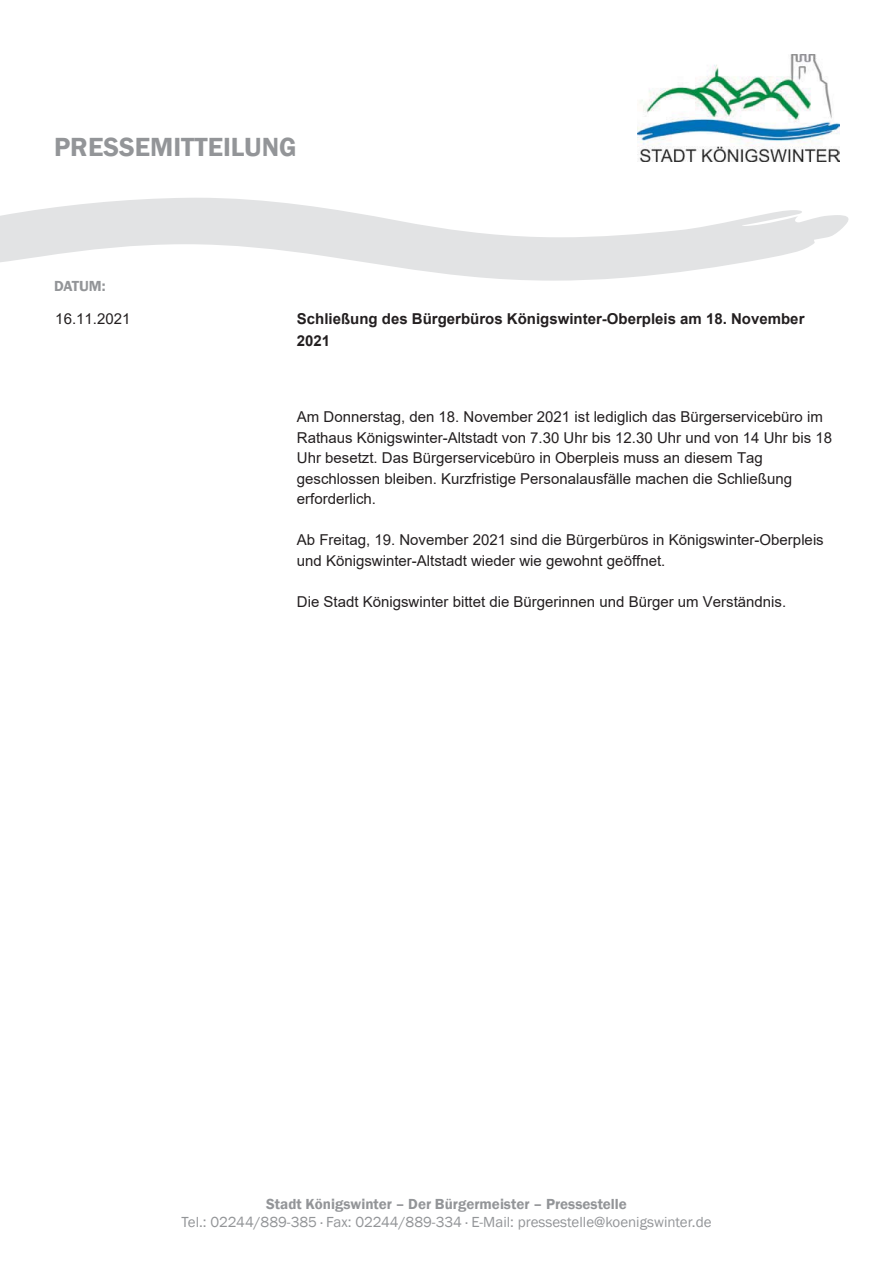
<style>
.page{position:relative;width:893px;height:1263px;background:#fff}
.page>*{position:absolute;margin:0;border:0;box-sizing:border-box;transform-origin:0 0}
.t1{font:600 27px "Franklin Gothic";color:#939598}
.t2{font:15px/20.5px "Arial";color:#231f20}
.t3{font:15px "Franklin Gothic";color:#939598}
.t4{font:700 15px/21.5px "Arial";color:#231f20}
.t5{font:600 15px "Franklin Gothic";color:#939598}
</style>
<div class="page">
<img style="left:638px;top:54px;width:201px;height:108px">
<svg style="left:0;top:198px;width:849px;height:83px;fill:#e2e3e4"></svg>
<h1 class="t1" style="left:54px;top:131px;width:244px">PRESSEMITTEILUNG</h1>
<p class="t5" style="left:54px;top:278px;width:53px">DATUM:</p>
<p class="t2" style="left:55px;top:309px;width:77px">16.11.2021</p>
<p class="t4" style="left:297px;top:308px;width:509px">Schließung des Bürgerbüros Königswinter-Oberpleis am 18. November<br>2021</p>
<p class="t2" style="left:297px;top:407px;width:537px">Am Donnerstag, den 18. November 2021 ist lediglich das Bürgerservicebüro im Rathaus Königswinter-Altstadt von 7.30 Uhr bis 12.30 Uhr und von 14 Uhr bis 18<br>Uhr besetzt. Das Bürgerservicebüro in Oberpleis muss an diesem Tag geschlossen bleiben. Kurzfristige Personalausfälle machen die Schließung erforderlich.</p>
<p class="t2" style="left:297px;top:530px;width:528px">Ab Freitag, 19. November 2021 sind die Bürgerbüros in Königswinter-Oberpleis und Königswinter-Altstadt wieder wie gewohnt geöffnet.</p>
<p class="t2" style="left:297px;top:591px;width:491px">Die Stadt Königswinter bittet die Bürgerinnen und Bürger um Verständnis.</p>
<p class="t5" style="left:266px;top:1196px;width:362px">Stadt Königswinter – Der Bürgermeister – Pressestelle</p>
<p class="t3" style="left:182px;top:1214px;width:531px">Tel.: 02244/889-385 · Fax: 02244/889-334 · E-Mail: pressestelle@koenigswinter.de</p>
</div>
